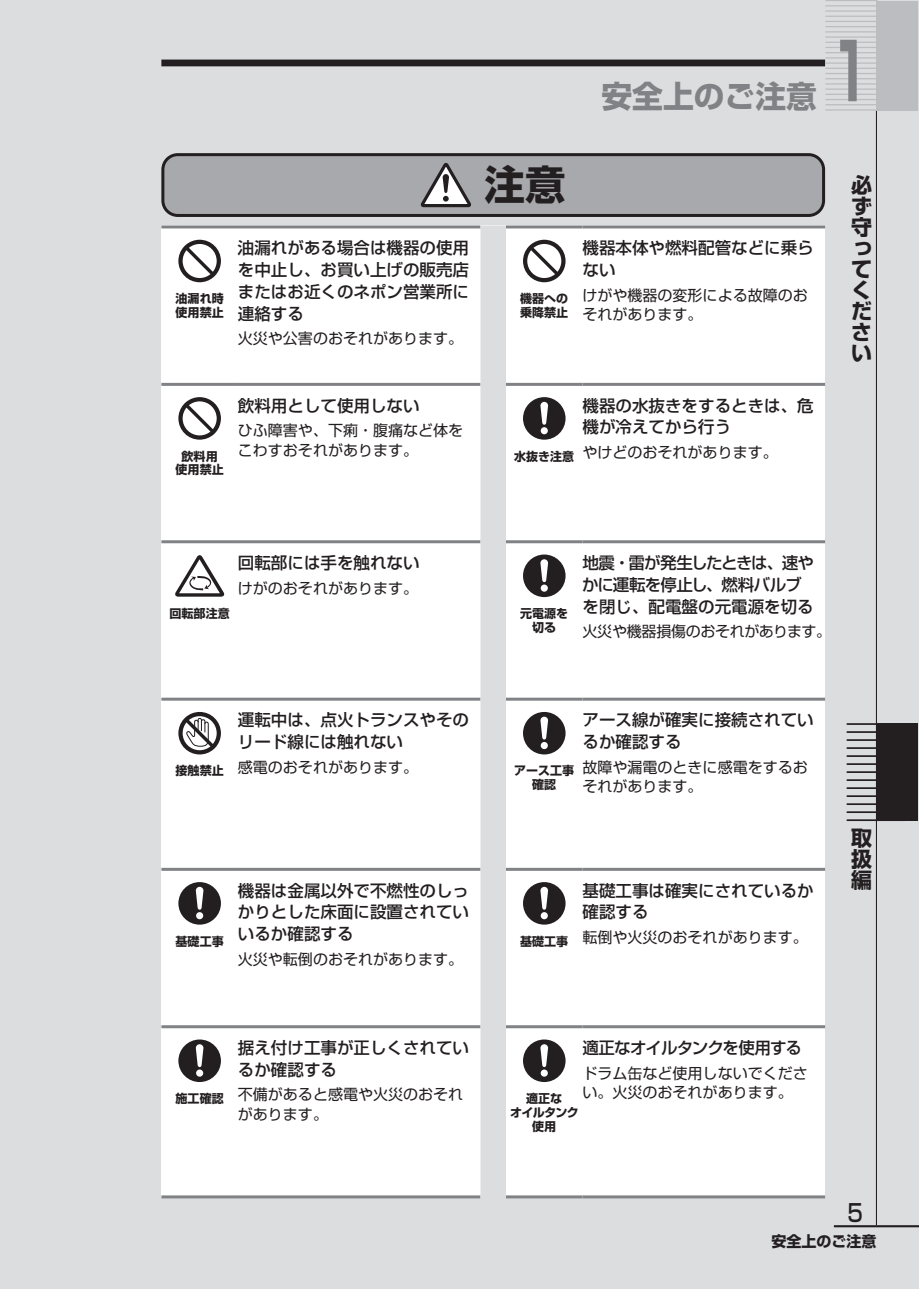
<style>
.page{position:relative;width:919px;height:1289px;background:#fff}
.page>*{position:absolute;margin:0;border:0;box-sizing:border-box;transform-origin:0 0}
.t1{font:700 78px "Shin Go Pro";color:#808285;scale:.65 1}
.PLタイトル大{font:700 40.5px "Shin Go Pro";color:#231f20}
.t2{font:700 30.75px "Shin Go Pro";color:#808285}
.t3{font:500 24px "Shin Go Pro";color:#231f20;scale:.85 1}
.t4{font:700 21px/21px "Shin Go Pro";color:#231f20;text-align:justify}
.PL文字大{font:500 16.5px/21.8px "Shin Go Pro";color:#231f20}
.PL文字大-2{font:500 16.5px/21.8px "Shin Go Pro";letter-spacing:-.025em;color:#231f20}
.PL文字大-3{font:500 16.5px "Shin Go Pro";letter-spacing:-.055em;color:#231f20}
.PL文字小{font:15px/19.2px "Shin Go Pro";color:#231f20}
.PL文字小-2{font:15px "Shin Go Pro";letter-spacing:-.025em;color:#231f20}
.t5{font:700 15px "Shin Go Pro";color:#231f20}
.PL図説明{font:700 12px/13.8px "Shin Go Pro";color:#231f20;text-align:center}
.PL図説明-2{font:700 12px/13.8px "Shin Go Pro";letter-spacing:-.045em;color:#231f20;text-align:center}
</style>
<div class="page">
<div style="left:0;top:0;width:13px;height:1288px;background:#dcdddf"></div>
<div style="left:13px;top:0;width:905px;height:1288px;background:#dcdddf"></div>
<hr style="left:833px;top:1225px;width:85px;height:2px;background:#231f20">
<div style="left:161px;top:60px;width:664px;height:6px;background:#231f20"></div>
<div style="left:876px;top:723px;width:41px;height:98px;background:#231f20"></div>
<hr style="left:846px;top:723px;width:59px;height:2px;background:#231f20">
<hr style="left:846px;top:731px;width:59px;height:2px;background:#231f20">
<hr style="left:846px;top:739px;width:59px;height:2px;background:#231f20">
<hr style="left:846px;top:747px;width:59px;height:2px;background:#231f20">
<hr style="left:846px;top:755px;width:59px;height:2px;background:#231f20">
<hr style="left:846px;top:763px;width:59px;height:2px;background:#231f20">
<hr style="left:846px;top:771px;width:59px;height:2px;background:#231f20">
<hr style="left:846px;top:779px;width:59px;height:2px;background:#231f20">
<hr style="left:846px;top:787px;width:59px;height:2px;background:#231f20">
<hr style="left:846px;top:795px;width:59px;height:2px;background:#231f20">
<hr style="left:846px;top:803px;width:59px;height:2px;background:#231f20">
<hr style="left:846px;top:811px;width:59px;height:2px;background:#231f20">
<hr style="left:846px;top:819px;width:59px;height:2px;background:#231f20">
<hr style="left:825px;top:16px;width:52px;height:1px;background:#bcbdc0">
<hr style="left:825px;top:21px;width:52px;height:1px;background:#bcbdc0">
<hr style="left:825px;top:26px;width:52px;height:1px;background:#bcbdc0">
<hr style="left:825px;top:31px;width:52px;height:1px;background:#bcbdc0">
<hr style="left:825px;top:37px;width:52px;height:1px;background:#bcbdc0">
<hr style="left:825px;top:42px;width:52px;height:1px;background:#bcbdc0">
<hr style="left:825px;top:47px;width:52px;height:1px;background:#bcbdc0">
<hr style="left:825px;top:52px;width:52px;height:1px;background:#bcbdc0">
<hr style="left:825px;top:57px;width:52px;height:1px;background:#bcbdc0">
<hr style="left:825px;top:63px;width:52px;height:1px;background:#bcbdc0">
<hr style="left:825px;top:68px;width:52px;height:1px;background:#bcbdc0">
<hr style="left:825px;top:73px;width:52px;height:1px;background:#bcbdc0">
<hr style="left:825px;top:78px;width:52px;height:1px;background:#bcbdc0">
<hr style="left:825px;top:83px;width:52px;height:1px;background:#bcbdc0">
<hr style="left:825px;top:89px;width:52px;height:1px;background:#bcbdc0">
<hr style="left:825px;top:94px;width:52px;height:1px;background:#bcbdc0">
<hr style="left:825px;top:99px;width:52px;height:1px;background:#bcbdc0">
<hr style="left:825px;top:104px;width:52px;height:1px;background:#bcbdc0">
<hr style="left:825px;top:109px;width:52px;height:1px;background:#bcbdc0">
<hr style="left:825px;top:11px;width:52px;height:1px;background:#bcbdc0">
<hr style="left:825px;top:5px;width:52px;height:1px;background:#bcbdc0">
<hr style="left:825px;top:0;width:52px;height:1px;background:#bcbdc0">
<hr style="left:875px;top:111px;width:1px;height:1114px;background:#231f20">
<div style="left:876px;top:1px;width:42px;height:110px;background:#bcbdc0"></div>
<div style="left:163px;top:155px;width:660px;height:60px;background:#a8a9ad;border-radius:15px"></div>
<div style="left:161px;top:153px;width:664px;height:64px;border:3px solid #231f20;border-radius:15px"></div>
<svg style="left:420px;top:163px;width:51px;height:44px"></svg>
<div style="left:161px;top:225px;width:664px;height:973px;background:#fff"></div>
<svg style="left:480px;top:228px;width:26px;height:967px;background:#dddee0"></svg>
<hr style="left:238px;top:225px;width:242px;height:3px;background:#808285">
<hr style="left:582px;top:225px;width:243px;height:3px;background:#808285">
<hr style="left:238px;top:383px;width:242px;height:3px;background:#808285">
<hr style="left:582px;top:383px;width:243px;height:3px;background:#808285">
<hr style="left:238px;top:540px;width:242px;height:3px;background:#808285">
<hr style="left:506px;top:540px;width:76px;height:3px;background:#808285">
<hr style="left:582px;top:540px;width:243px;height:3px;background:#808285">
<hr style="left:238px;top:867px;width:242px;height:3px;background:#808285">
<hr style="left:582px;top:867px;width:243px;height:3px;background:#808285">
<hr style="left:238px;top:1025px;width:242px;height:3px;background:#808285">
<hr style="left:582px;top:1025px;width:243px;height:3px;background:#808285">
<hr style="left:238px;top:1195px;width:242px;height:3px;background:#808285">
<hr style="left:506px;top:1195px;width:76px;height:3px;background:#808285">
<hr style="left:582px;top:1195px;width:243px;height:3px;background:#808285">
<hr style="left:161px;top:225px;width:77px;height:3px;background:#808285">
<hr style="left:506px;top:225px;width:76px;height:3px;background:#808285">
<hr style="left:161px;top:383px;width:77px;height:3px;background:#808285">
<hr style="left:506px;top:383px;width:76px;height:3px;background:#808285">
<hr style="left:161px;top:540px;width:77px;height:3px;background:#808285">
<hr style="left:161px;top:697px;width:77px;height:3px;background:#808285">
<hr style="left:238px;top:697px;width:242px;height:3px;background:#808285">
<hr style="left:506px;top:697px;width:76px;height:3px;background:#808285">
<hr style="left:582px;top:697px;width:243px;height:3px;background:#808285">
<hr style="left:161px;top:867px;width:77px;height:3px;background:#808285">
<hr style="left:506px;top:867px;width:76px;height:3px;background:#808285">
<hr style="left:161px;top:1025px;width:77px;height:3px;background:#808285">
<hr style="left:506px;top:1025px;width:76px;height:3px;background:#808285">
<hr style="left:161px;top:1195px;width:77px;height:3px;background:#808285">
<hr style="left:480px;top:225px;width:26px;height:3px;background:#dcdddf">
<hr style="left:480px;top:383px;width:26px;height:3px;background:#dcdddf">
<hr style="left:480px;top:540px;width:26px;height:3px;background:#dcdddf">
<hr style="left:480px;top:697px;width:26px;height:3px;background:#dcdddf">
<hr style="left:480px;top:867px;width:26px;height:3px;background:#dcdddf">
<hr style="left:480px;top:1025px;width:26px;height:3px;background:#dcdddf">
<hr style="left:480px;top:1195px;width:26px;height:3px;background:#dcdddf">
<svg style="left:178px;top:240px;width:43px;height:42px"></svg>
<svg style="left:523px;top:240px;width:42px;height:42px"></svg>
<svg style="left:178px;top:397px;width:43px;height:42px"></svg>
<svg style="left:523px;top:397px;width:42px;height:42px"></svg>
<svg style="left:175px;top:555px;width:50px;height:41px"></svg>
<svg style="left:523px;top:554px;width:42px;height:43px"></svg>
<svg style="left:178px;top:712px;width:43px;height:42px"></svg>
<svg style="left:523px;top:712px;width:42px;height:42px"></svg>
<svg style="left:178px;top:882px;width:43px;height:42px"></svg>
<svg style="left:523px;top:882px;width:42px;height:42px"></svg>
<svg style="left:178px;top:1039px;width:43px;height:43px"></svg>
<svg style="left:523px;top:1039px;width:42px;height:43px"></svg>
<h3 class="t2" style="left:601px;top:72px;width:217px">安全上のご注意</h3>
<p class="PL図説明" style="left:176px;top:290px;width:50px;text-align:left">油漏れ時使用禁止</p>
<p class="PL文字大" style="left:238px;top:235px;width:232px;text-align:justify">油漏れがある場合は機器の使用を中止し、お買い上げの販売店またはお近くのネポン営業所に連絡する</p>
<p class="PL文字小" style="left:238px;top:327px;width:226px">火災や公害のおそれがあります。</p>
<p class="PLタイトル大" style="left:484px;top:153px;width:82px">注意</p>
<p class="PL図説明" style="left:520px;top:290px;width:49px;text-align:left">機器への乗降禁止</p>
<p class="PL文字大" style="left:582px;top:235px;width:232px">機器本体や燃料配管などに乗らない</p>
<p class="PL文字小" style="left:582px;top:283px;width:226px">けがや機器の変形による故障のおそれがあります。</p>
<p class="PL図説明" style="left:176px;top:448px;width:50px">飲料用使用禁止</p>
<p class="PL文字大" style="left:238px;top:392px;width:183px">飲料用として使用しない</p>
<p class="PL文字小" style="left:238px;top:419px;width:226px">ひふ障害や、下痢・腹痛など体をこわすおそれがあります。</p>
<p class="PL図説明" style="left:514px;top:448px;width:61px">水抜き注意</p>
<p class="PL文字大" style="left:582px;top:392px;width:232px">機器の水抜きをするときは、危機が冷えてから行う</p>
<p class="PL文字小" style="left:582px;top:441px;width:196px">やけどのおそれがあります。</p>
<h1 class="t1" style="left:830px;top:10px;width:65px">1</h1>
<p class="t4" style="left:851px;top:172px;width:22px">必ず守ってください</p>
<p class="PL図説明" style="left:170px;top:605px;width:62px">回転部注意</p>
<p class="PL文字大" style="left:238px;top:550px;width:183px">回転部には手を触れない</p>
<p class="PL文字小" style="left:238px;top:576px;width:181px">けがのおそれがあります。</p>
<p class="PL図説明" style="left:520px;top:605px;width:49px">元電源を切る</p>
<p class="PL文字大-2" style="left:582px;top:550px;width:233px">地震・雷が発生したときは、速やかに運転を停止し、燃料バルブを閉じ、配電盤の元電源を切る</p>
<p class="PL文字小-2" style="left:582px;top:619px;width:250px">火災や機器損傷のおそれがあります。</p>
<p class="PL図説明" style="left:176px;top:762px;width:50px">接触禁止</p>
<p class="PL文字大" style="left:238px;top:707px;width:232px">運転中は、点火トランスやそのリード線には触れない</p>
<p class="PL文字小" style="left:238px;top:755px;width:181px">感電のおそれがあります。</p>
<p class="PL図説明" style="left:514px;top:762px;width:61px">アース工事確認</p>
<p class="PL文字大" style="left:582px;top:707px;width:232px">アース線が確実に接続されているか確認する</p>
<p class="PL文字小" style="left:582px;top:755px;width:226px">故障や漏電のときに感電をするおそれがあります。</p>
<p class="PL図説明" style="left:176px;top:932px;width:50px">基礎工事</p>
<p class="PL文字大" style="left:238px;top:877px;width:232px;text-align:justify">機器は金属以外で不燃性のしっかりとした床面に設置されていいるか確認する</p>
<p class="PL文字小" style="left:238px;top:947px;width:226px">火災や転倒のおそれがあります。</p>
<p class="PL図説明" style="left:520px;top:932px;width:49px">基礎工事</p>
<p class="PL文字大" style="left:582px;top:877px;width:232px">基礎工事は確実にされているか確認する</p>
<p class="PL文字小" style="left:582px;top:926px;width:226px">転倒や火災のおそれがあります。</p>
<p class="t4" style="left:851px;top:825px;width:22px">取扱編</p>
<p class="PL図説明" style="left:176px;top:1090px;width:50px">施工確認</p>
<p class="PL文字大" style="left:238px;top:1034px;width:232px">据え付け工事が正しくされているか確認する</p>
<p class="PL文字小" style="left:238px;top:1083px;width:226px">不備があると感電や火災のおそれがあります。</p>
<p class="PL図説明-2" style="left:510px;top:1090px;width:70px">適正な<br>オイルタンク使用</p>
<p class="PL文字大-3" style="left:582px;top:1034px;width:221px">適正なオイルタンクを使用する</p>
<p class="PL文字小" style="left:582px;top:1061px;width:226px">ドラム缶など使用しないでください。火災のおそれがあります。</p>
<h3 class="t3" style="left:847px;top:1192px;width:20px">5</h3>
<p class="t5" style="left:771px;top:1229px;width:106px">安全上のご注意</p>
</div>
